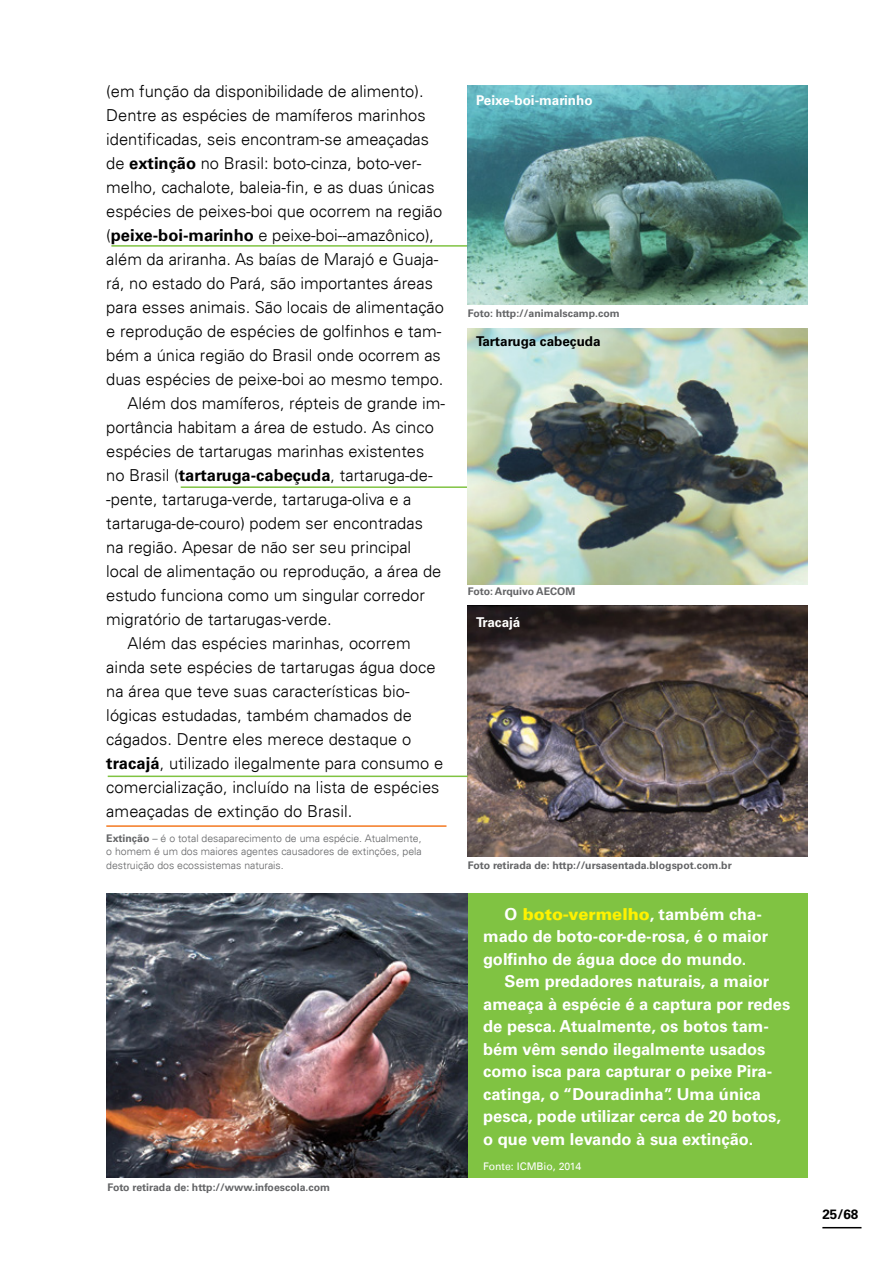
<style>
.page{position:relative;width:893px;height:1263px;background:#fff}
.page>*{position:absolute;margin:0;border:0;box-sizing:border-box;transform-origin:0 0}
.t1{font:300 16.5px "Univers LT";color:#000}
.t2{font:700 16.5px/22.5px "Univers LT Std";color:#fff}
.t3{font:900 16.5px "Univers LT";color:#fff200}
.t4{font:700 13.5px "Univers LT Std";color:#fff}
.t5{font:700 13.5px "Univers LT Std";color:#000}
.t6{font:300 10.5px/13.5px "Univers LT";color:#636466;text-align:justify}
.t7{font:700 10.5px "Univers LT Std";color:#636466}
.t8{font:10.5px "Univers LT";color:#fff}
.s1{font-family:"Univers LT Std";font-weight:700}
.s2{font-family:"Univers LT Std";font-weight:700;color:#fff}
</style>
<div class="page">
<hr style="left:822px;top:1227px;width:39px;height:1px;background:#000">
<div style="left:106px;top:893px;width:702px;height:285px;background:#80c342"></div>
<img style="left:106px;top:893px;width:362px;height:285px">
<img style="left:468px;top:606px;width:340px;height:251px">
<hr style="left:108px;top:775px;width:360px;height:2px;background:#80c342">
<hr style="left:181px;top:486px;width:307px;height:2px;background:#80c342">
<img style="left:468px;top:328px;width:340px;height:256px">
<hr style="left:111px;top:245px;width:374px;height:2px;background:#80c342">
<img style="left:468px;top:85px;width:340px;height:220px">
<hr style="left:106px;top:825px;width:340px;height:2px;background:#f47920">
<p class="t1" style="left:106px;top:81px;width:319px">(em função da disponibilidade de alimento).</p>
<p class="t1" style="left:106px;top:105px;width:321px">Dentre as espécies de mamíferos marinhos</p>
<p class="t1" style="left:106px;top:129px;width:324px">identificadas, seis encontram-se ameaçadas</p>
<p class="t1" style="left:106px;top:153px;width:317px">de <span class="s1">extinção</span> no Brasil: boto-cinza, boto-ver-</p>
<p class="t1" style="left:106px;top:177px;width:330px">melho, cachalote, baleia-fin, e as duas únicas</p>
<p class="t1" style="left:106px;top:201px;width:338px">espécies de peixes-boi que ocorrem na região</p>
<p class="t1" style="left:106px;top:225px;width:329px">(<span class="s1">peixe-boi-marinho</span> e peixe-boi--amazônico),</p>
<p class="t1" style="left:106px;top:249px;width:334px">além da ariranha. As baías de Marajó e Guaja-</p>
<p class="t1" style="left:106px;top:273px;width:328px">rá, no estado do Pará, são importantes áreas</p>
<p class="t1" style="left:106px;top:297px;width:339px">para esses animais. São locais de alimentação</p>
<p class="t1" style="left:106px;top:321px;width:337px">e reprodução de espécies de golfinhos e tam-</p>
<p class="t1" style="left:106px;top:345px;width:336px">bém a única região do Brasil onde ocorrem as</p>
<p class="t1" style="left:106px;top:369px;width:339px">duas espécies de peixe-boi ao mesmo tempo.</p>
<p class="t1" style="left:128px;top:393px;width:319px">Além dos mamíferos, répteis de grande im-</p>
<p class="t1" style="left:106px;top:417px;width:329px">portância habitam a área de estudo. As cinco</p>
<p class="t1" style="left:106px;top:441px;width:320px">espécies de tartarugas marinhas existentes</p>
<p class="t1" style="left:106px;top:465px;width:328px">no Brasil (<span class="s1">tartaruga-cabeçuda</span>, tartaruga-de-</p>
<p class="t1" style="left:106px;top:489px;width:307px">-pente, tartaruga-verde, tartaruga-oliva e a</p>
<p class="t1" style="left:106px;top:513px;width:318px">tartaruga-de-couro) podem ser encontradas</p>
<p class="t1" style="left:106px;top:537px;width:306px">na região. Apesar de não ser seu principal</p>
<p class="t1" style="left:106px;top:561px;width:337px">local de alimentação ou reprodução, a área de</p>
<p class="t1" style="left:106px;top:585px;width:320px">estudo funciona como um singular corredor</p>
<p class="t1" style="left:106px;top:609px;width:227px">migratório de tartarugas-verde.</p>
<p class="t1" style="left:128px;top:633px;width:285px">Além das espécies marinhas, ocorrem</p>
<p class="t1" style="left:106px;top:657px;width:331px">ainda sete espécies de tartarugas água doce</p>
<p class="t1" style="left:106px;top:681px;width:305px">na área que teve suas características bio-</p>
<p class="t1" style="left:106px;top:705px;width:307px">lógicas estudadas, também chamados de</p>
<p class="t1" style="left:106px;top:729px;width:307px">cágados. Dentre eles merece destaque o</p>
<p class="t1" style="left:106px;top:753px;width:339px"><span class="s1">tracajá</span>, utilizado ilegalmente para consumo e</p>
<p class="t1" style="left:106px;top:777px;width:335px">comercialização, incluído na lista de espécies</p>
<p class="t1" style="left:106px;top:801px;width:248px">ameaçadas de extinção do Brasil.</p>
<p class="t6" style="left:106px;top:831px;width:317px"><span class="s1">Extinção</span> – é o total desaparecimento de uma espécie. Atualmente, o homem é um dos maiores agentes causadores de extinções, pela destruição dos ecossistemas naturais.</p>
<p class="t7" style="left:107px;top:1181px;width:224px">Foto retirada de: http://www.infoescola.com</p>
<p class="t4" style="left:476px;top:93px;width:118px">Peixe-boi-marinho</p>
<p class="t7" style="left:468px;top:307px;width:153px">Foto: http://animalscamp.com</p>
<p class="t5" style="left:476px;top:334px;width:126px">Tartaruga cabeçuda</p>
<p class="t7" style="left:468px;top:585px;width:109px">Foto: Arquivo AECOM</p>
<p class="t4" style="left:476px;top:615px;width:46px">Tracajá</p>
<p class="t7" style="left:468px;top:859px;width:265px">Foto retirada de: http://ursasentada.blogspot.com.br</p>
<p class="t3" style="left:504px;top:903px;width:259px"><span class="s2">O</span> boto-vermelho<span class="s2">, também cha-</span></p>
<p class="t2" style="left:483px;top:925px;width:287px">mado de boto-cor-de-rosa, é o maior golfinho de água doce do mundo.</p>
<p class="t2" style="left:483px;top:970px;width:309px;text-indent:21px">Sem predadores naturais, a maior ameaça à espécie é a captura por redes de pesca. Atualmente, os botos tam&shy;bém vêm sendo ilegalmente usados como isca para capturar o peixe Pira&shy;catinga, o “Douradinha”. Uma única pesca, pode utilizar cerca de 20 botos, o que vem levando à sua extinção.</p>
<p class="t8" style="left:483px;top:1160px;width:100px">Fonte: ICMBio, 2014</p>
<p class="t5" style="left:822px;top:1206px;width:38px">25/68</p>
</div>
